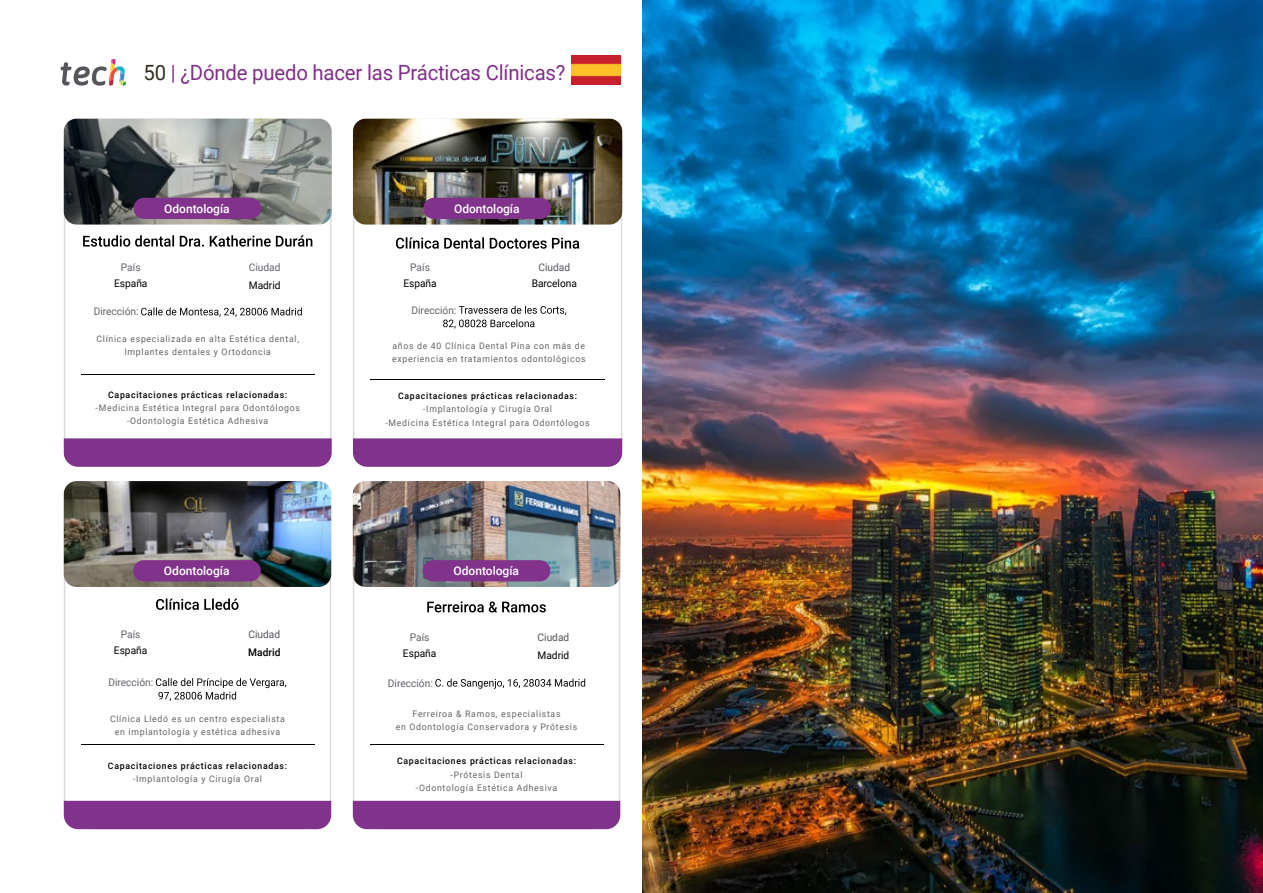
<style>
.page{position:relative;width:1263px;height:893px;background:#fff}
.page>*{position:absolute;margin:0;border:0;box-sizing:border-box;transform-origin:0 0}
.t1{font:21px "Roboto";letter-spacing:-.01em;color:#813089}
.t2{font:500 12px "Roboto";color:#fff}
.t3{font:10.5px "Roboto";color:#61646a}
.t4{font:10.5px "Roboto";color:#000}
.t5{font:10.5px "Roboto";color:#52555b}
.t6{font:500 10.5px "Roboto";color:#000}
.t7{font:9px/13.5px "Roboto";letter-spacing:.08em;color:#61646a;text-align:center}
.t8{font:500 9px "Roboto";letter-spacing:.08em;color:#000}
.s1{color:#312e20}
</style>
<div class="page">
<svg style="left:61px;top:59px;width:65px;height:27px"></svg>
<svg style="left:63px;top:118px;width:269px;height:337px"></svg>
<img style="left:64px;top:119px;width:268px;height:106px">
<div style="left:133px;top:198px;width:128px;height:21px;background:#81328a;border-radius:11px"></div>
<svg style="left:64px;top:438px;width:268px;height:29px;background:#84388d"></svg>
<hr style="left:81px;top:374px;width:234px;height:1px;background:#000">
<svg style="left:83px;top:235px;width:229px;height:12px"></svg>
<svg style="left:141px;top:307px;width:161px;height:10px"></svg>
<svg style="left:352px;top:118px;width:271px;height:337px"></svg>
<img style="left:353px;top:119px;width:269px;height:106px">
<div style="left:423px;top:198px;width:128px;height:21px;background:#81328a;border-radius:11px"></div>
<svg style="left:353px;top:438px;width:269px;height:29px;background:#84388d"></svg>
<hr style="left:370px;top:379px;width:235px;height:1px;background:#000">
<svg style="left:396px;top:237px;width:183px;height:12px"></svg>
<svg style="left:443px;top:306px;width:123px;height:23px"></svg>
<img style="left:571px;top:55px;width:50px;height:30px">
<svg style="left:63px;top:492px;width:269px;height:338px"></svg>
<img style="left:64px;top:481px;width:267px;height:106px">
<div style="left:133px;top:560px;width:128px;height:21px;background:#81328a;border-radius:11px"></div>
<div style="left:64px;top:801px;width:267px;height:28px;background:#81328a"></div>
<hr style="left:81px;top:744px;width:233px;height:1px;background:#000">
<svg style="left:156px;top:598px;width:83px;height:12px"></svg>
<svg style="left:156px;top:678px;width:130px;height:23px"></svg>
<svg style="left:352px;top:492px;width:269px;height:338px"></svg>
<img style="left:353px;top:481px;width:267px;height:106px">
<div style="left:423px;top:560px;width:127px;height:21px;background:#81328a;border-radius:11px"></div>
<div style="left:353px;top:801px;width:267px;height:28px;background:#81328a"></div>
<hr style="left:370px;top:745px;width:233px;height:1px;background:#000">
<svg style="left:427px;top:601px;width:119px;height:11px"></svg>
<svg style="left:435px;top:679px;width:150px;height:10px"></svg>
<img style="left:642px;top:0;width:621px;height:893px">
<h1 class="t1" style="left:144px;top:57px;width:423px"><span class="s1">50</span> | ¿Dónde puedo hacer las Prácticas Clínicas?</h1>
<h2 class="t2" style="left:164px;top:200px;width:67px">Odontología</h2>
<h2 class="t2" style="left:454px;top:200px;width:67px">Odontología</h2>
<p class="t3" style="left:121px;top:260px;width:21px">País</p>
<p class="t4" style="left:114px;top:276px;width:35px">España</p>
<p class="t3" style="left:249px;top:260px;width:33px">Ciudad</p>
<p class="t4" style="left:249px;top:278px;width:33px">Madrid</p>
<p class="t3" style="left:410px;top:260px;width:21px">País</p>
<p class="t4" style="left:403px;top:276px;width:35px">España</p>
<p class="t5" style="left:538px;top:260px;width:33px">Ciudad</p>
<p class="t4" style="left:532px;top:276px;width:47px">Barcelona</p>
<p class="t3" style="left:94px;top:304px;width:46px">Dirección:</p>
<p class="t7" style="left:96px;top:332px;width:204px">Clínica especializada en alta Estética dental,<br>Implantes dentales y Ortodoncia</p>
<p class="t8" style="left:108px;top:388px;width:180px">Capacitaciones prácticas relacionadas:</p>
<p class="t7" style="left:96px;top:401px;width:206px">-Medicina Estética Integral para Odontólogos -Odontología Estética Adhesiva</p>
<p class="t3" style="left:411px;top:303px;width:46px">Dirección:</p>
<p class="t7" style="left:392px;top:338px;width:195px;text-align:left">años de 40 Clínica Dental Pina con más de experiencia en tratamientos odontológicos</p>
<p class="t8" style="left:398px;top:390px;width:180px">Capacitaciones prácticas relacionadas:</p>
<p class="t7" style="left:385px;top:402px;width:206px">-Implantología y Cirugía Oral<br>-Medicina Estética Integral para Odontólogos</p>
<h2 class="t2" style="left:164px;top:563px;width:67px">Odontología</h2>
<h2 class="t2" style="left:453px;top:563px;width:67px">Odontología</h2>
<p class="t3" style="left:121px;top:627px;width:21px">País</p>
<p class="t4" style="left:114px;top:643px;width:35px">España</p>
<p class="t5" style="left:248px;top:627px;width:33px">Ciudad</p>
<p class="t6" style="left:248px;top:644px;width:34px">Madrid</p>
<p class="t3" style="left:410px;top:630px;width:21px">País</p>
<p class="t4" style="left:403px;top:646px;width:35px">España</p>
<p class="t5" style="left:537px;top:630px;width:33px">Ciudad</p>
<p class="t4" style="left:537px;top:647px;width:33px">Madrid</p>
<p class="t3" style="left:108px;top:675px;width:46px">Dirección:</p>
<p class="t7" style="left:110px;top:711px;width:176px">Clínica Lledó es un centro especialista en implantología y estética adhesiva</p>
<p class="t8" style="left:108px;top:759px;width:180px">Capacitaciones prácticas relacionadas:</p>
<p class="t7" style="left:133px;top:772px;width:130px">-Implantología y Cirugía Oral</p>
<p class="t3" style="left:388px;top:675px;width:46px">Dirección:</p>
<p class="t7" style="left:396px;top:707px;width:183px">Ferreiroa &amp; Ramos, especialistas<br>en Odontología Conservadora y Prótesis</p>
<p class="t8" style="left:397px;top:755px;width:180px">Capacitaciones prácticas relacionadas:</p>
<p class="t7" style="left:416px;top:767px;width:143px">-Prótesis Dental<br>-Odontología Estética Adhesiva</p>
</div>
